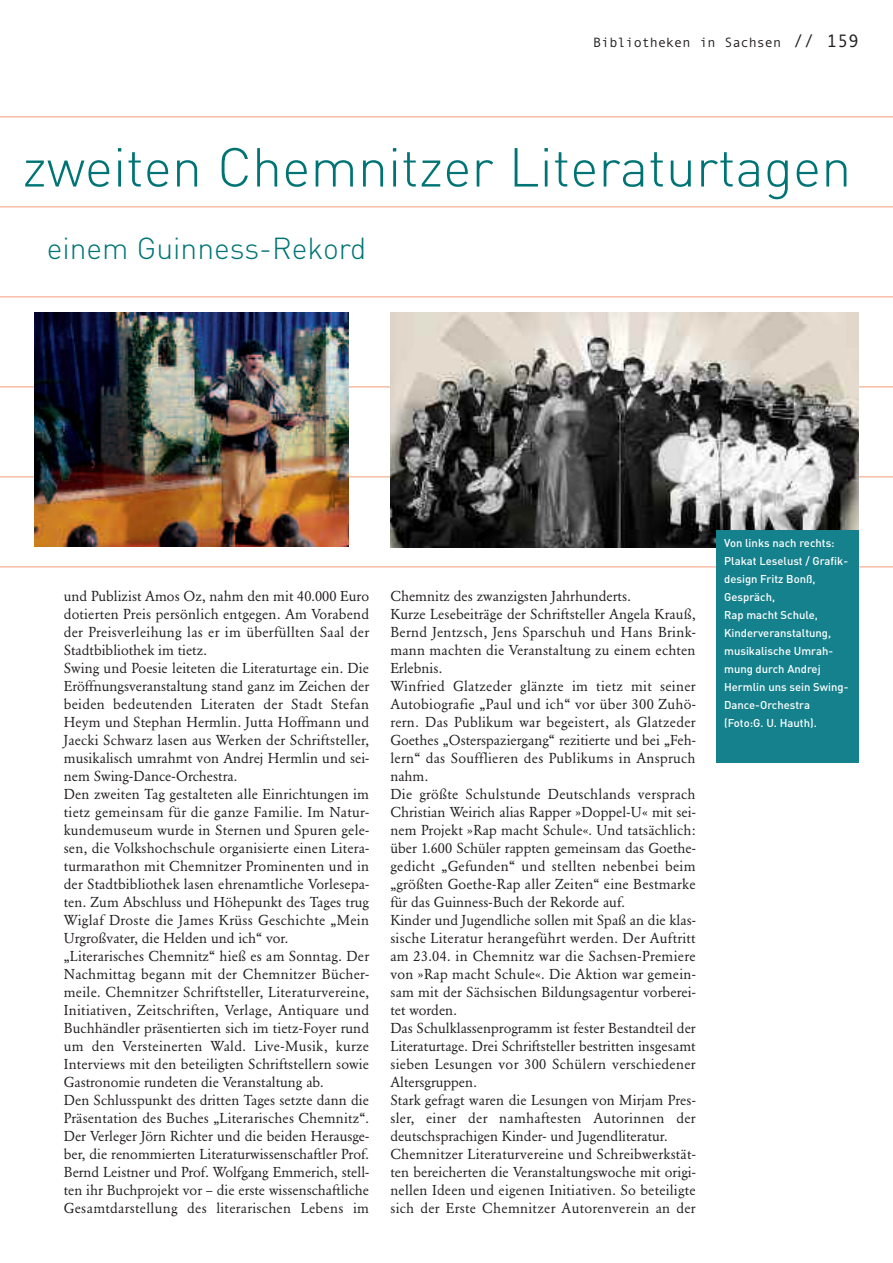
<style>
.page{position:relative;width:893px;height:1263px;background:#fff}
.page>*{position:absolute;margin:0;border:0;box-sizing:border-box;transform-origin:0 0}
.t1{font:300 54px "DIN";color:#007475}
.t2{font:300 30px "DIN";color:#007475}
.t3{font:14.25px/18px "Garamond BQ";letter-spacing:.01em;color:#231f20}
.t4{font:13.5px "Andale Mono";color:#231f20}
.t5{font:500 11.25px/18px "DIN";color:#fff}
.s1{font-size:18px}
</style>
<div class="page">
<hr style="left:0;top:566px;width:893px;height:2px;background:#fabda6">
<hr style="left:0;top:116px;width:893px;height:2px;background:#fabda6">
<hr style="left:0;top:206px;width:893px;height:2px;background:#fabda6">
<hr style="left:0;top:296px;width:893px;height:2px;background:#fabda6">
<hr style="left:0;top:386px;width:893px;height:2px;background:#fabda6">
<hr style="left:0;top:476px;width:893px;height:2px;background:#fabda6">
<img style="left:34px;top:313px;width:315px;height:234px">
<img style="left:390px;top:313px;width:469px;height:234px">
<div style="left:717px;top:531px;width:142px;height:232px;background:#14818c"></div>
<p class="t4" style="left:593px;top:34px;width:267px">Bibliotheken in Sachsen <span class="s1">// 159</span></p>
<h1 class="t1" style="left:22px;top:148px;width:830px">zweiten Chemnitzer Literaturtagen</h1>
<h2 class="t2" style="left:47px;top:237px;width:321px">einem Guinness-Rekord</h2>
<p class="t3" style="left:64px;top:587px;width:307px">und Publizist Amos Oz, nahm den mit 40.000 Euro dotierten Preis persönlich entgegen. Am Vorabend der Preisverleihung las er im überfüllten Saal der Stadtbibliothek im tietz.<br>Swing und Poesie leiteten die Literaturtage ein. Die Eröffnungsveranstaltung stand ganz im Zeichen der beiden bedeutenden Literaten der Stadt Stefan Heym und Stephan Hermlin. Jutta Hoffmann und Jaecki Schwarz lasen aus Werken der Schriftsteller, musikalisch umrahmt von Andrej Hermlin und sei&shy;nem Swing-Dance-Orchestra.<br>Den zweiten Tag gestalteten alle Einrichtungen im tietz gemeinsam für die ganze Familie. Im Natur&shy;kundemuseum wurde in Sternen und Spuren gele&shy;sen, die Volkshochschule organisierte einen Litera&shy;turmarathon mit Chemnitzer Prominenten und in der Stadtbibliothek lasen ehrenamtliche Vorlesepa&shy;ten. Zum Abschluss und Höhepunkt des Tages trug Wiglaf Droste die James Krüss Geschichte „Mein Urgroßvater, die Helden und ich“ vor. „Literarisches Chemnitz“ hieß es am Sonntag. Der Nachmittag begann mit der Chemnitzer Bücher&shy;meile. Chemnitzer Schriftsteller, Literaturvereine, Initiativen, Zeitschriften, Verlage, Antiquare und Buchhändler präsentierten sich im tietz-Foyer rund um den Versteinerten Wald. Live-Musik, kurze Interviews mit den beteiligten Schriftstellern sowie Gastronomie rundeten die Veranstaltung ab.<br>Den Schlusspunkt des dritten Tages setzte dann die Präsentation des Buches „Literarisches Chemnitz“.<br>Der Verleger Jörn Richter und die beiden Herausge&shy;ber, die renommierten Literaturwissenschaftler Prof.<br>Bernd Leistner und Prof. Wolfgang Emmerich, stell&shy;ten ihr Buchprojekt vor – die erste wissenschaftliche Gesamtdarstellung des literarischen Lebens im</p>
<p class="t3" style="left:390px;top:587px;width:307px">Chemnitz des zwanzigsten Jahrhunderts.<br>Kurze Lesebeiträge der Schriftsteller Angela Krauß, Bernd Jentzsch, Jens Sparschuh und Hans Brink&shy;mann machten die Veranstaltung zu einem echten Erlebnis.<br>Winfried Glatzeder glänzte im tietz mit seiner Autobiografie „Paul und ich“ vor über 300 Zuhö&shy;rern. Das Publikum war begeistert, als Glatzeder Goethes „Osterspaziergang“ rezitierte und bei „Feh&shy;lern“ das Soufflieren des Publikums in Anspruch nahm.<br>Die größte Schulstunde Deutschlands versprach Christian Weirich alias Rapper »Doppel-U« mit sei&shy;nem Projekt »Rap macht Schule«. Und tatsächlich: über 1.600 Schüler rappten gemeinsam das Goethe&shy;gedicht „Gefunden“ und stellten nebenbei beim „größten Goethe-Rap aller Zeiten“ eine Bestmarke für das Guinness-Buch der Rekorde auf.<br>Kinder und Jugendliche sollen mit Spaß an die klas&shy;sische Literatur herangeführt werden. Der Auftritt am 23.04. in Chemnitz war die Sachsen-Premiere von »Rap macht Schule«. Die Aktion war gemein&shy;sam mit der Sächsischen Bildungsagentur vorberei&shy;tet worden.<br>Das Schulklassenprogramm ist fester Bestandteil der Literaturtage. Drei Schriftsteller bestritten insgesamt sieben Lesungen vor 300 Schülern verschiedener Altersgruppen.<br>Stark gefragt waren die Lesungen von Mirjam Pres&shy;sler, einer der namhaftesten Autorinnen der deutschsprachigen Kinder- und Jugendliteratur.<br>Chemnitzer Literaturvereine und Schreibwerkstät&shy;ten bereicherten die Veranstaltungswoche mit origi&shy;nellen Ideen und eigenen Initiativen. So beteiligte sich der Erste Chemnitzer Autorenverein an der</p>
<p class="t5" style="left:724px;top:535px;width:126px">Von links nach rechts:<br>Plakat Leselust / Grafik&shy;design Fritz Bonß,<br>Gespräch,<br>Rap macht Schule,<br>Kinderveranstaltung, musikalische Umrah&shy;mung durch Andrej<br>Hermlin uns sein Swing-<br>Dance-Orchestra (Foto:G. U. Hauth).</p>
</div>
